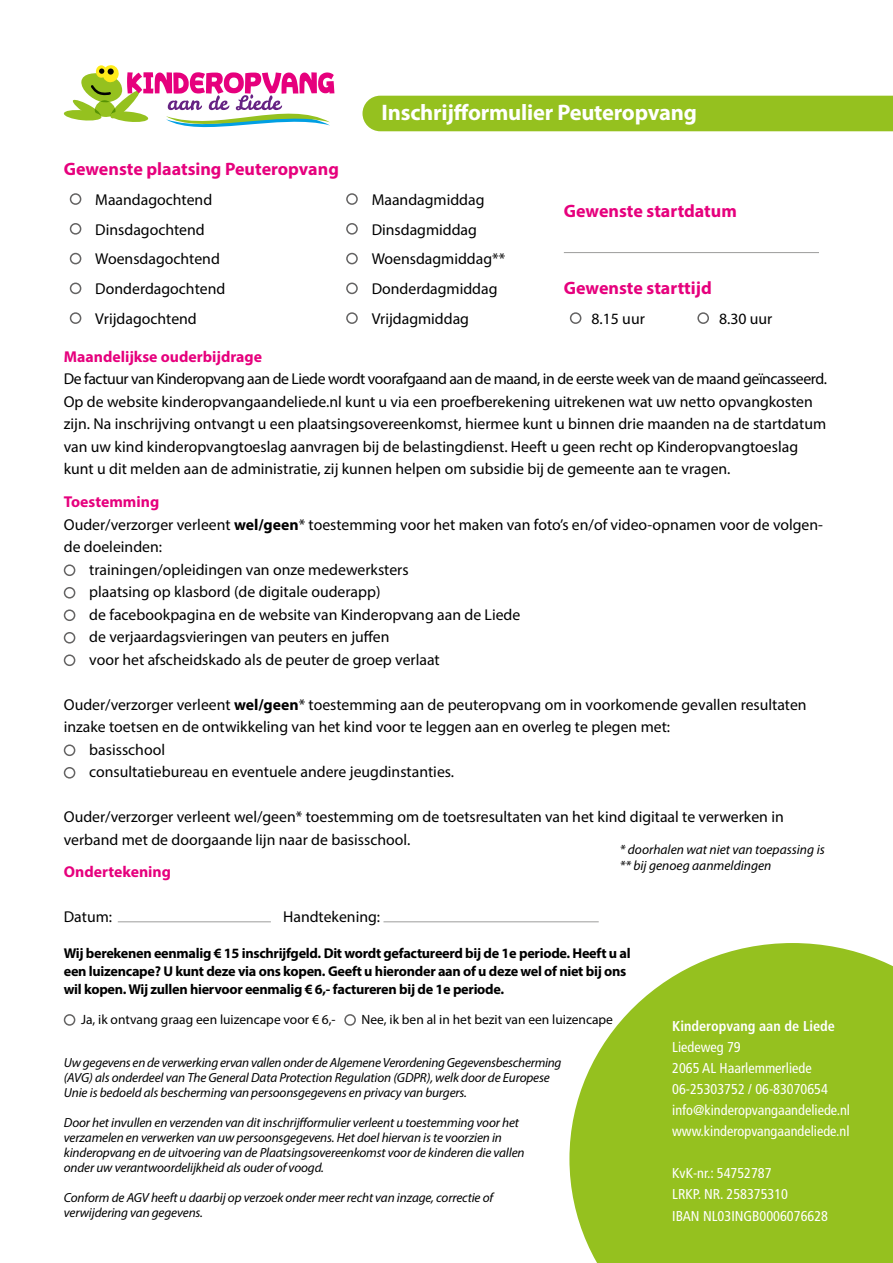
<style>
.page{position:relative;width:893px;height:1263px;background:#fff}
.page>*{position:absolute;margin:0;border:0;box-sizing:border-box;transform-origin:0 0}
.t1{font:700 22.5px "Myriad Pro";letter-spacing:-.01em;color:#fff}
.t2{font:700 18px "Myriad Pro";color:#e6007d}
.t3{font:15.75px/22.5px "Myriad Pro";color:#000}
.t4{font:700 15.75px "Myriad Pro";color:#e6007d}
.t5{font:700 14.25px/18px "Myriad Pro";letter-spacing:-.02em;color:#000}
.t6{font:condensed 14.25px/21px "Frutiger";color:#fff}
.t7{font:700 condensed 14.25px "Frutiger";color:#fff}
.t8{font:13.5px "Myriad Pro";color:#000}
.t9{font:italic 13.5px/16.5px "Myriad Pro";color:#000}
.t10{font:italic 13.2px/15px "Myriad Pro";letter-spacing:-.01em;color:#000}
.s1{font-weight:700}
</style>
<div class="page">
<hr style="left:118px;top:921px;width:153px;height:1px;background:#9d9d9c">
<hr style="left:383px;top:921px;width:216px;height:1px;background:#9d9d9c">
<div style="left:64px;top:564px;width:11px;height:12px;border:2px solid #646363;border-radius:50%"></div>
<div style="left:64px;top:587px;width:11px;height:11px;border:2px solid #646363;border-radius:50%"></div>
<div style="left:64px;top:609px;width:11px;height:12px;border:2px solid #646363;border-radius:50%"></div>
<div style="left:64px;top:632px;width:11px;height:11px;border:2px solid #646363;border-radius:50%"></div>
<div style="left:64px;top:654px;width:11px;height:12px;border:2px solid #646363;border-radius:50%"></div>
<div style="left:64px;top:744px;width:11px;height:12px;border:2px solid #646363;border-radius:50%"></div>
<div style="left:64px;top:767px;width:11px;height:11px;border:2px solid #646363;border-radius:50%"></div>
<div style="left:70px;top:193px;width:11px;height:12px;border:2px solid #646363;border-radius:50%"></div>
<div style="left:346px;top:193px;width:12px;height:12px;border:2px solid #646363;border-radius:50%"></div>
<div style="left:70px;top:223px;width:11px;height:12px;border:2px solid #646363;border-radius:50%"></div>
<div style="left:346px;top:223px;width:12px;height:12px;border:2px solid #646363;border-radius:50%"></div>
<div style="left:70px;top:253px;width:11px;height:11px;border:2px solid #646363;border-radius:50%"></div>
<div style="left:346px;top:253px;width:12px;height:11px;border:2px solid #646363;border-radius:50%"></div>
<div style="left:70px;top:283px;width:11px;height:11px;border:2px solid #646363;border-radius:50%"></div>
<div style="left:346px;top:283px;width:12px;height:11px;border:2px solid #646363;border-radius:50%"></div>
<div style="left:70px;top:312px;width:11px;height:12px;border:2px solid #646363;border-radius:50%"></div>
<div style="left:346px;top:312px;width:12px;height:12px;border:2px solid #646363;border-radius:50%"></div>
<div style="left:570px;top:312px;width:11px;height:12px;border:2px solid #646363;border-radius:50%"></div>
<div style="left:697px;top:312px;width:12px;height:12px;border:2px solid #646363;border-radius:50%"></div>
<hr style="left:564px;top:252px;width:255px;height:1px;background:#9d9d9c">
<svg style="left:569px;top:943px;width:324px;height:320px;background:#a1c839"></svg>
<div style="left:362px;top:96px;width:531px;height:35px;background:#95c11f"></div>
<svg style="left:64px;top:65px;width:270px;height:63px"></svg>
<div style="left:64px;top:1014px;width:11px;height:12px;border:2px solid #646363;border-radius:50%"></div>
<div style="left:344px;top:1014px;width:12px;height:12px;border:2px solid #646363;border-radius:50%"></div>
<h1 class="t1" style="left:382px;top:98px;width:317px">Inschrijfformulier Peuteropvang</h1>
<p class="t2" style="left:64px;top:157px;width:277px">Gewenste plaatsing Peuteropvang</p>
<p class="t3" style="left:95px;top:188px;width:118px">Maandagochtend</p>
<p class="t3" style="left:372px;top:188px;width:114px">Maandagmiddag</p>
<p class="t3" style="left:95px;top:218px;width:111px">Dinsdagochtend</p>
<p class="t3" style="left:372px;top:218px;width:107px">Dinsdagmiddag</p>
<p class="t3" style="left:95px;top:248px;width:126px">Woensdagochtend</p>
<p class="t3" style="left:372px;top:248px;width:135px">Woensdagmiddag**</p>
<p class="t3" style="left:95px;top:277px;width:132px">Donderdagochtend</p>
<p class="t3" style="left:372px;top:277px;width:127px">Donderdagmiddag</p>
<p class="t3" style="left:95px;top:307px;width:103px">Vrijdagochtend</p>
<p class="t3" style="left:372px;top:307px;width:99px">Vrijdagmiddag</p>
<p class="t2" style="left:564px;top:199px;width:175px">Gewenste startdatum</p>
<p class="t2" style="left:564px;top:276px;width:149px">Gewenste starttijd</p>
<p class="t3" style="left:591px;top:307px;width:55px">8.15 uur</p>
<p class="t3" style="left:719px;top:307px;width:55px">8.30 uur</p>
<p class="t4" style="left:64px;top:346px;width:200px">Maandelijkse ouderbijdrage</p>
<p class="t3" style="left:64px;top:367px;width:765px">De factuur van Kinderopvang aan de Liede wordt voorafgaand aan de maand, in de eerste week van de maand geïncasseerd.<br>Op de website kinderopvangaandeliede.nl kunt u via een proefberekening uitrekenen wat uw netto opvangkosten zijn. Na inschrijving ontvangt u een plaatsingsovereenkomst, hiermee kunt u binnen drie maanden na de startdatum van uw kind kinderopvangtoeslag aanvragen bij de belastingdienst. Heeft u geen recht op Kinderopvangtoeslag kunt u dit melden aan de administratie, zij kunnen helpen om subsidie bij de gemeente aan te vragen.</p>
<p class="t4" style="left:64px;top:491px;width:97px">Toestemming</p>
<p class="t3" style="left:64px;top:513px;width:761px">Ouder/verzorger verleent <span class="s1">wel/geen</span>* toestemming voor het maken van foto’s en/of video-opnamen voor de volgen-</p>
<p class="t3" style="left:64px;top:535px;width:100px">de doeleinden:</p>
<p class="t3" style="left:89px;top:558px;width:321px">trainingen/opleidingen van onze medewerksters</p>
<p class="t3" style="left:89px;top:580px;width:293px">plaatsing op klasbord (de digitale ouderapp)</p>
<p class="t3" style="left:89px;top:603px;width:433px">de facebookpagina en de website van Kinderopvang aan de Liede</p>
<p class="t3" style="left:89px;top:625px;width:302px">de verjaardagsvieringen van peuters en juffen</p>
<p class="t3" style="left:89px;top:648px;width:352px">voor het afscheidskado als de peuter de groep verlaat</p>
<p class="t3" style="left:64px;top:693px;width:744px">Ouder/verzorger verleent <span class="s1">wel/geen</span>* toestemming aan de peuteropvang om in voorkomende gevallen resultaten</p>
<p class="t3" style="left:64px;top:715px;width:608px">inzake toetsen en de ontwikkeling van het kind voor te leggen aan en overleg te plegen met:</p>
<p class="t3" style="left:89px;top:738px;width:77px">basisschool</p>
<p class="t3" style="left:89px;top:760px;width:366px">consultatiebureau en eventuele andere jeugdinstanties.</p>
<p class="t3" style="left:64px;top:805px;width:721px">Ouder/verzorger verleent wel/geen* toestemming om de toetsresultaten van het kind digitaal te verwerken in verband met de doorgaande lijn naar de basisschool.</p>
<p class="t9" style="left:620px;top:841px;width:206px">* doorhalen wat niet van toepassing is ** bij genoeg aanmeldingen</p>
<p class="t4" style="left:64px;top:862px;width:109px">Ondertekening</p>
<p class="t3" style="left:64px;top:905px;width:50px">Datum:</p>
<p class="t3" style="left:283px;top:905px;width:99px">Handtekening:</p>
<p class="t5" style="left:64px;top:944px;width:568px">Wij berekenen eenmalig € 15 inschrijfgeld. Dit wordt gefactureerd bij de 1e periode. Heeft u al een luizencape? U kunt deze via ons kopen. Geeft u hieronder aan of u deze wel of niet bij ons wil kopen. Wij zullen hiervoor eenmalig € 6,- factureren bij de 1e periode.</p>
<p class="t8" style="left:81px;top:1011px;width:256px">Ja, ik ontvang graag een luizencape voor € 6,-</p>
<p class="t8" style="left:362px;top:1011px;width:253px">Nee, ik ben al in het bezit van een luizencape</p>
<p class="t10" style="left:64px;top:1054px;width:499px">Uw gegevens en de verwerking ervan vallen onder de Algemene Verordening Gegevensbescherming (AVG) als onderdeel van The General Data Protection Regulation (GDPR), welk door de Europese<br>Unie is bedoeld als bescherming van persoonsgegevens en privacy van burgers.</p>
<p class="t10" style="left:64px;top:1114px;width:462px">Door het invullen en verzenden van dit inschrijfformulier verleent u toestemming voor het verzamelen en verwerken van uw persoonsgegevens. Het doel hiervan is te voorzien in kinderopvang en de uitvoering van de Plaatsingsovereenkomst voor de kinderen die vallen onder uw verantwoordelijkheid als ouder of voogd.</p>
<p class="t10" style="left:64px;top:1189px;width:431px">Conform de AGV heeft u daarbij op verzoek onder meer recht van inzage, correctie of verwijdering van gegevens.</p>
<p class="t7" style="left:672px;top:1018px;width:164px">Kinderopvang aan de Liede</p>
<p class="t6" style="left:672px;top:1037px;width:179px">Liedeweg 79<br>2065 AL Haarlemmerliede<br>06-25303752 / 06-83070654 info@kinderopvangaandeliede.nl www.kinderopvangaandeliede.nl</p>
<p class="t6" style="left:672px;top:1163px;width:157px">KvK-nr.: 54752787<br>LRKP. NR. 258375310<br>IBAN NL03INGB0006076628</p>
</div>
